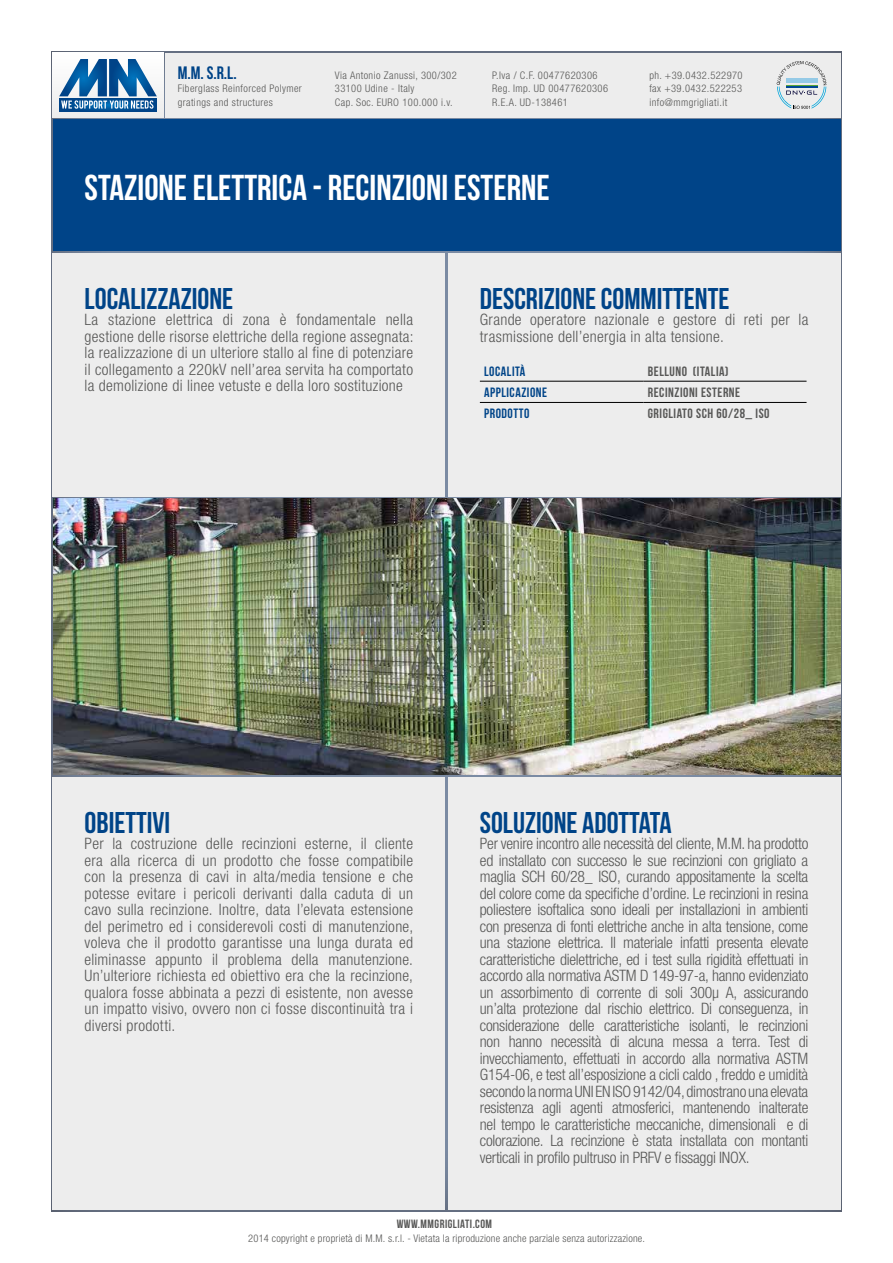
<style>
.page{position:relative;width:893px;height:1263px;background:#fff}
.page>*{position:absolute;margin:0;border:0;box-sizing:border-box;transform-origin:0 0}
.t1{font:36px "Bebas Neue";color:#fff}
.t2{font:30px "Bebas Neue";color:#048}
.t3{font:18px "Bebas Neue";color:#048}
.t4{font:300 condensed 15.75px/16.5px "Helvetica Neue LT Std";letter-spacing:.02em;color:#575756;text-align:justify}
.t5{font:13.5px "Bebas Neue";letter-spacing:.04em;color:#575756}
.t6{font:13.5px "Bebas Neue";letter-spacing:.04em;color:#048}
.t7{font:12px "Bebas Neue";letter-spacing:.04em;color:#575756}
.t8{font:300 condensed 10.5px/13.5px "Helvetica Neue LT Std";letter-spacing:.04em;color:#575756}
.t9{font:300 condensed 10.5px "Helvetica Neue LT Std";letter-spacing:.02em;color:#575756}
</style>
<div class="page">
<div style="left:50px;top:50px;width:793px;height:1163px;background:#695551;opacity:.63"></div>
<div style="left:165px;top:53px;width:675px;height:64px;background:#ededed"></div>
<svg style="left:777px;top:61px;width:50px;height:48px"></svg>
<svg style="left:53px;top:53px;width:110px;height:64px"></svg>
<div style="left:59px;top:98px;width:98px;height:13px;background:#004c91"></div>
<svg style="left:59px;top:59px;width:98px;height:50px"></svg>
<img style="left:53px;top:498px;width:787px;height:277px">
<div style="left:53px;top:119px;width:787px;height:132px;background:#048"></div>
<div style="left:53px;top:253px;width:392px;height:243px;background:#ededed"></div>
<div style="left:448px;top:253px;width:392px;height:243px;background:#ededed"></div>
<hr style="left:480px;top:381px;width:164px;height:1px;background:#000">
<hr style="left:644px;top:381px;width:162px;height:1px;background:#000">
<hr style="left:480px;top:402px;width:164px;height:1px;background:#000">
<hr style="left:644px;top:402px;width:162px;height:1px;background:#000">
<div style="left:53px;top:777px;width:392px;height:433px;background:#ededed"></div>
<div style="left:448px;top:777px;width:392px;height:433px;background:#ededed"></div>
<p class="t3" style="left:178px;top:63px;width:60px">M.M. S.R.L.</p>
<p class="t8" style="left:178px;top:82px;width:126px">Fiberglass Reinforced Polymer gratings and structures</p>
<p class="t8" style="left:335px;top:68px;width:123px">Via Antonio Zanussi, 300/302<br>33100 Udine - Italy<br>Cap. Soc. EURO 100.000 i.v.</p>
<p class="t8" style="left:492px;top:68px;width:117px">P.Iva / C.F. 00477620306<br>Reg. Imp. UD 00477620306<br>R.E.A. UD-138461</p>
<p class="t8" style="left:649px;top:68px;width:95px;text-align:justify">ph. +39.0432.522970 fax +39.0432.522253 info@mmgrigliati.it</p>
<h1 class="t1" style="left:85px;top:167px;width:467px">STAZIONE ELETTRICA - RECINZIONI ESTERNE</h1>
<h2 class="t2" style="left:85px;top:282px;width:150px">LOCALIZZAZIONE</h2>
<p class="t4" style="left:85px;top:311px;width:331px">La stazione elettrica di zona è fondamentale nella gestione delle risorse elettriche della regione assegnata: la realizzazione di un ulteriore stallo al fine di potenziare il collegamento a 220kV nell’area servita ha comportato la demolizione di linee vetuste e della loro sostituzione</p>
<h2 class="t2" style="left:480px;top:282px;width:251px">DESCRIZIONE COMMITTENTE</h2>
<p class="t4" style="left:480px;top:311px;width:330px">Grande operatore nazionale e gestore di reti per la trasmissione dell’energia in alta tensione.</p>
<p class="t6" style="left:484px;top:364px;width:43px">LOCALITÀ</p>
<p class="t5" style="left:648px;top:364px;width:82px">BELLUNO (ITALIA)</p>
<p class="t6" style="left:484px;top:385px;width:65px">APPLICAZIONE</p>
<p class="t5" style="left:648px;top:385px;width:94px">RECINZIONI ESTERNE</p>
<p class="t6" style="left:484px;top:406px;width:47px">PRODOTTO</p>
<p class="t5" style="left:648px;top:406px;width:123px">GRIGLIATO SCH 60/28_ ISO</p>
<h2 class="t2" style="left:85px;top:806px;width:87px">OBIETTIVI</h2>
<p class="t4" style="left:85px;top:835px;width:330px">Per la costruzione delle recinzioni esterne, il cliente era alla ricerca di un prodotto che fosse compatibile con la presenza di cavi in alta/media tensione e che potesse evitare i pericoli derivanti dalla caduta di un cavo sulla recinzione. Inoltre, data l’elevata estensione del perimetro ed i considerevoli costi di manutenzione, voleva che il prodotto garantisse una lunga durata ed eliminasse appunto il problema della manutenzione.<br>Un’ulteriore richiesta ed obiettivo era che la recinzione, qualora fosse abbinata a pezzi di esistente, non avesse un impatto visivo, ovvero non ci fosse discontinuità tra i diversi prodotti.</p>
<h2 class="t2" style="left:480px;top:806px;width:193px">SOLUZIONE ADOTTATA</h2>
<p class="t4" style="left:480px;top:835px;width:330px">Per venire incontro alle necessità del cliente, M.M. ha prodotto ed installato con successo le sue recinzioni con grigliato a maglia SCH 60/28_ ISO, curando appositamente la scelta del colore come da specifiche d’ordine. Le recinzioni in resina poliestere isoftalica sono ideali per installazioni in ambienti con presenza di fonti elettriche anche in alta tensione, come una stazione elettrica. Il materiale infatti presenta elevate caratteristiche dielettriche, ed i test sulla rigidità effettuati in accordo alla normativa ASTM D 149-97-a, hanno evidenziato un assorbimento di corrente di soli 300μ A, assicurando un’alta protezione dal rischio elettrico. Di conseguenza, in considerazione delle caratteristiche isolanti, le recinzioni non hanno necessità di alcuna messa a terra. Test di invecchiamento, effettuati in accordo alla normativa ASTM G154-06, e test all’esposizione a cicli caldo , freddo e umidità secondo la norma UNI EN ISO 9142/04, dimostrano una elevata resistenza agli agenti atmosferici, mantenendo inalterate nel tempo le caratteristiche meccaniche, dimensionali e di colorazione. La recinzione è stata installata con montanti verticali in profilo pultruso in PRFV e fissaggi INOX.</p>
<p class="t7" style="left:397px;top:1217px;width:97px">WWW.MMGRIGLIATI.COM</p>
<p class="t9" style="left:248px;top:1232px;width:398px">2014 copyright e proprietà di M.M. s.r.l. - Vietata la riproduzione anche parziale senza autorizzazione.</p>
</div>
